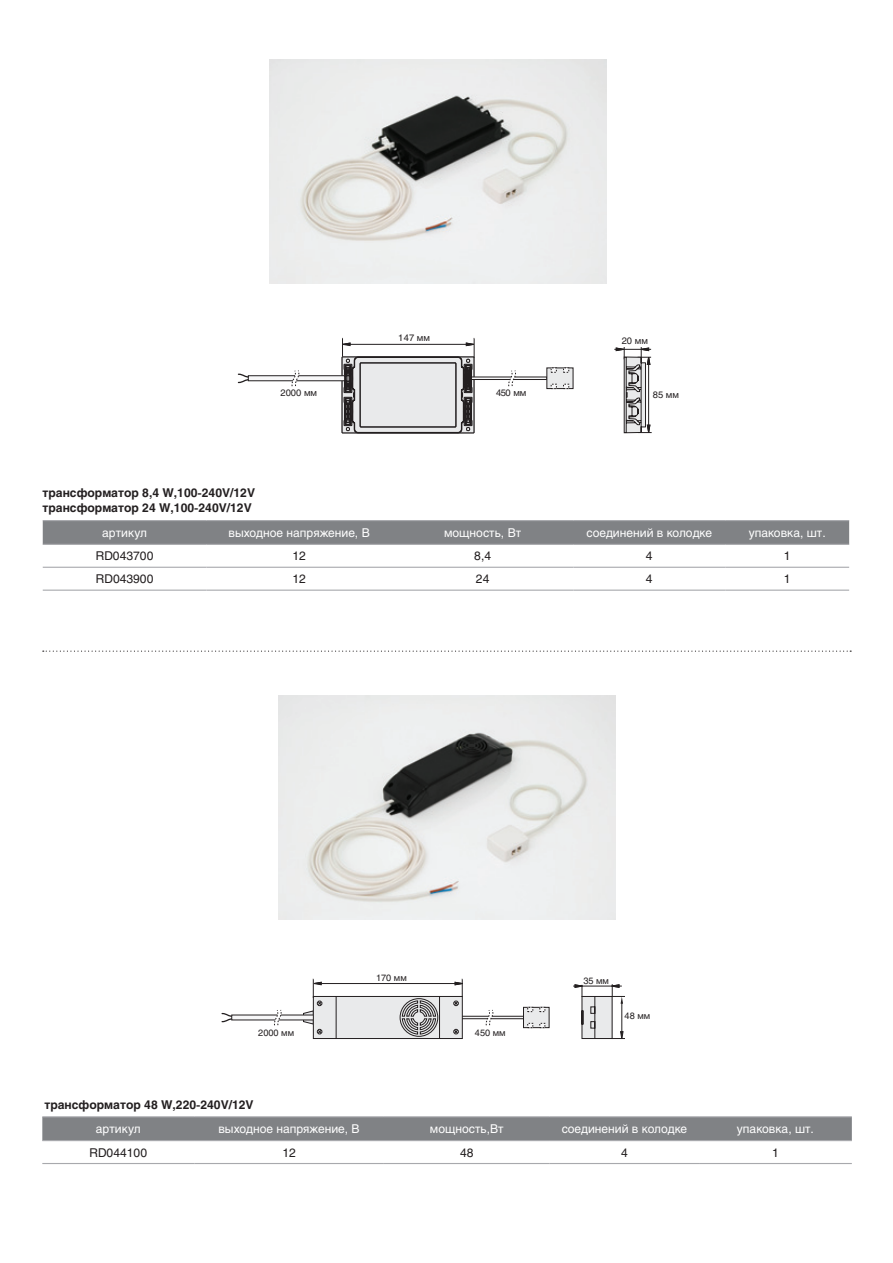
<style>
.page{position:relative;width:893px;height:1263px;background:#fff}
.page>*{position:absolute;margin:0;border:0;box-sizing:border-box;transform-origin:0 0}
.t1{font:12px "Helios";color:#fff}
.t2{font:700 12px/15px "Helios";color:#231f20}
.t3{font:12px "Helios";color:#231f20}
.t4{font:9.3px "Helios";color:#231f20}
.t5{font:9.15px "Helios";color:#231f20}
</style>
<div class="page">
<svg style="left:237px;top:373px;width:16px;height:11px"></svg>
<svg style="left:248px;top:375px;width:92px;height:6px"></svg>
<div style="left:471px;top:377px;width:76px;height:3px;background:#f7f7f8;border:1px solid #231f20"></div>
<svg style="left:508px;top:370px;width:9px;height:17px"></svg>
<svg style="left:291px;top:370px;width:10px;height:17px"></svg>
<div style="left:546px;top:368px;width:27px;height:21px;background:#e9eaeb;border:1px solid #231f20"></div>
<svg style="left:551px;top:368px;width:6px;height:5px"></svg>
<svg style="left:551px;top:384px;width:6px;height:5px"></svg>
<svg style="left:563px;top:368px;width:6px;height:5px"></svg>
<svg style="left:563px;top:384px;width:6px;height:5px"></svg>
<svg style="left:340px;top:338px;width:136px;height:96px"></svg>
<hr style="left:614px;top:349px;width:37px;height:1px;background:#231f20">
<svg style="left:616px;top:347px;width:36px;height:86px"></svg>
<div style="left:43px;top:521px;width:806px;height:23px;background:#808285"></div>
<hr style="left:43px;top:520px;width:163px;height:1px;background:#a8a9ad">
<hr style="left:206px;top:520px;width:186px;height:1px;background:#a8a9ad">
<hr style="left:392px;top:520px;width:181px;height:1px;background:#a8a9ad">
<hr style="left:573px;top:520px;width:152px;height:1px;background:#a8a9ad">
<hr style="left:725px;top:520px;width:124px;height:1px;background:#a8a9ad">
<hr style="left:43px;top:544px;width:163px;height:1px;background:#a8a9ad">
<hr style="left:206px;top:544px;width:186px;height:1px;background:#a8a9ad">
<hr style="left:392px;top:544px;width:181px;height:1px;background:#a8a9ad">
<hr style="left:573px;top:544px;width:152px;height:1px;background:#a8a9ad">
<hr style="left:725px;top:544px;width:124px;height:1px;background:#a8a9ad">
<hr style="left:43px;top:567px;width:163px;height:1px;background:#a8a9ad">
<hr style="left:206px;top:567px;width:186px;height:1px;background:#a8a9ad">
<hr style="left:392px;top:567px;width:181px;height:1px;background:#a8a9ad">
<hr style="left:573px;top:567px;width:152px;height:1px;background:#a8a9ad">
<hr style="left:725px;top:567px;width:124px;height:1px;background:#a8a9ad">
<hr style="left:43px;top:590px;width:163px;height:1px;background:#a8a9ad">
<hr style="left:206px;top:590px;width:186px;height:1px;background:#a8a9ad">
<hr style="left:392px;top:590px;width:181px;height:1px;background:#a8a9ad">
<hr style="left:573px;top:590px;width:152px;height:1px;background:#a8a9ad">
<hr style="left:725px;top:590px;width:124px;height:1px;background:#a8a9ad">
<div style="left:42px;top:1117px;width:810px;height:23px;background:#808285"></div>
<hr style="left:42px;top:1116px;width:152px;height:1px;background:#a8a9ad">
<hr style="left:194px;top:1116px;width:190px;height:1px;background:#a8a9ad">
<hr style="left:384px;top:1116px;width:166px;height:1px;background:#a8a9ad">
<hr style="left:550px;top:1116px;width:149px;height:1px;background:#a8a9ad">
<hr style="left:699px;top:1116px;width:153px;height:1px;background:#a8a9ad">
<hr style="left:42px;top:1140px;width:152px;height:1px;background:#a8a9ad">
<hr style="left:194px;top:1140px;width:190px;height:1px;background:#a8a9ad">
<hr style="left:384px;top:1140px;width:166px;height:1px;background:#a8a9ad">
<hr style="left:550px;top:1140px;width:149px;height:1px;background:#a8a9ad">
<hr style="left:699px;top:1140px;width:153px;height:1px;background:#a8a9ad">
<hr style="left:42px;top:1163px;width:152px;height:1px;background:#a8a9ad">
<hr style="left:194px;top:1163px;width:190px;height:1px;background:#a8a9ad">
<hr style="left:384px;top:1163px;width:166px;height:1px;background:#a8a9ad">
<hr style="left:550px;top:1163px;width:149px;height:1px;background:#a8a9ad">
<hr style="left:699px;top:1163px;width:153px;height:1px;background:#a8a9ad">
<div style="left:449px;top:1016px;width:75px;height:3px;background:#f7f7f8;border:1px solid #231f20"></div>
<svg style="left:221px;top:1012px;width:15px;height:11px"></svg>
<svg style="left:231px;top:1015px;width:72px;height:5px"></svg>
<svg style="left:485px;top:1009px;width:10px;height:17px"></svg>
<div style="left:523px;top:1007px;width:26px;height:21px;background:#e9eaeb;border:1px solid #231f20"></div>
<svg style="left:527px;top:1007px;width:6px;height:5px"></svg>
<svg style="left:527px;top:1023px;width:6px;height:5px"></svg>
<svg style="left:539px;top:1007px;width:6px;height:5px"></svg>
<svg style="left:539px;top:1023px;width:6px;height:5px"></svg>
<svg style="left:274px;top:1009px;width:9px;height:17px"></svg>
<svg style="left:303px;top:979px;width:162px;height:60px"></svg>
<hr style="left:573px;top:986px;width:49px;height:1px;background:#231f20">
<svg style="left:575px;top:984px;width:50px;height:55px"></svg>
<img style="left:270px;top:59px;width:336px;height:224px">
<img style="left:279px;top:695px;width:336px;height:224px">
<svg style="left:43px;top:651px;width:808px;height:1px"></svg>
<p class="t4" style="left:398px;top:332px;width:33px">147 мм</p>
<p class="t4" style="left:622px;top:336px;width:28px">20 мм</p>
<p class="t4" style="left:280px;top:387px;width:38px">2000 мм</p>
<p class="t4" style="left:496px;top:387px;width:32px">450 мм</p>
<p class="t4" style="left:653px;top:390px;width:28px">85 мм</p>
<p class="t2" style="left:43px;top:486px;width:214px">трансформатор 8,4 W,100-240V/12V трансформатор 24 W,100-240V/12V</p>
<p class="t1" style="left:102px;top:526px;width:46px">артикул</p>
<p class="t1" style="left:229px;top:526px;width:143px">выходное напряжение, В</p>
<p class="t1" style="left:444px;top:526px;width:79px">мощность, Вт</p>
<p class="t1" style="left:587px;top:526px;width:127px">соединений в колодке</p>
<p class="t1" style="left:749px;top:526px;width:79px">упаковка, шт.</p>
<p class="t3" style="left:96px;top:549px;width:59px">RD043700</p>
<p class="t3" style="left:292px;top:549px;width:15px">12</p>
<p class="t3" style="left:474px;top:549px;width:18px">8,4</p>
<p class="t3" style="left:646px;top:549px;width:8px">4</p>
<p class="t3" style="left:784px;top:549px;width:8px">1</p>
<p class="t3" style="left:96px;top:572px;width:59px">RD043900</p>
<p class="t3" style="left:292px;top:572px;width:15px">12</p>
<p class="t3" style="left:476px;top:572px;width:15px">24</p>
<p class="t3" style="left:646px;top:572px;width:8px">4</p>
<p class="t3" style="left:784px;top:572px;width:8px">1</p>
<p class="t5" style="left:376px;top:972px;width:32px">170 мм</p>
<p class="t5" style="left:258px;top:1027px;width:37px">2000 мм</p>
<p class="t5" style="left:475px;top:1027px;width:32px">450 мм</p>
<p class="t2" style="left:44px;top:1097px;width:211px">трансформатор 48 W,220-240V/12V</p>
<p class="t5" style="left:583px;top:975px;width:27px">35 мм</p>
<p class="t5" style="left:625px;top:1010px;width:27px">48 мм</p>
<p class="t1" style="left:96px;top:1122px;width:46px">артикул</p>
<p class="t1" style="left:218px;top:1122px;width:143px">выходное напряжение, В</p>
<p class="t1" style="left:430px;top:1122px;width:75px">мощность,Вт</p>
<p class="t1" style="left:562px;top:1122px;width:127px">соединений в колодке</p>
<p class="t1" style="left:737px;top:1122px;width:79px">упаковка, шт.</p>
<p class="t3" style="left:89px;top:1145px;width:59px">RD044100</p>
<p class="t3" style="left:282px;top:1145px;width:15px">12</p>
<p class="t3" style="left:460px;top:1145px;width:15px">48</p>
<p class="t3" style="left:621px;top:1145px;width:8px">4</p>
<p class="t3" style="left:772px;top:1145px;width:8px">1</p>
</div>
